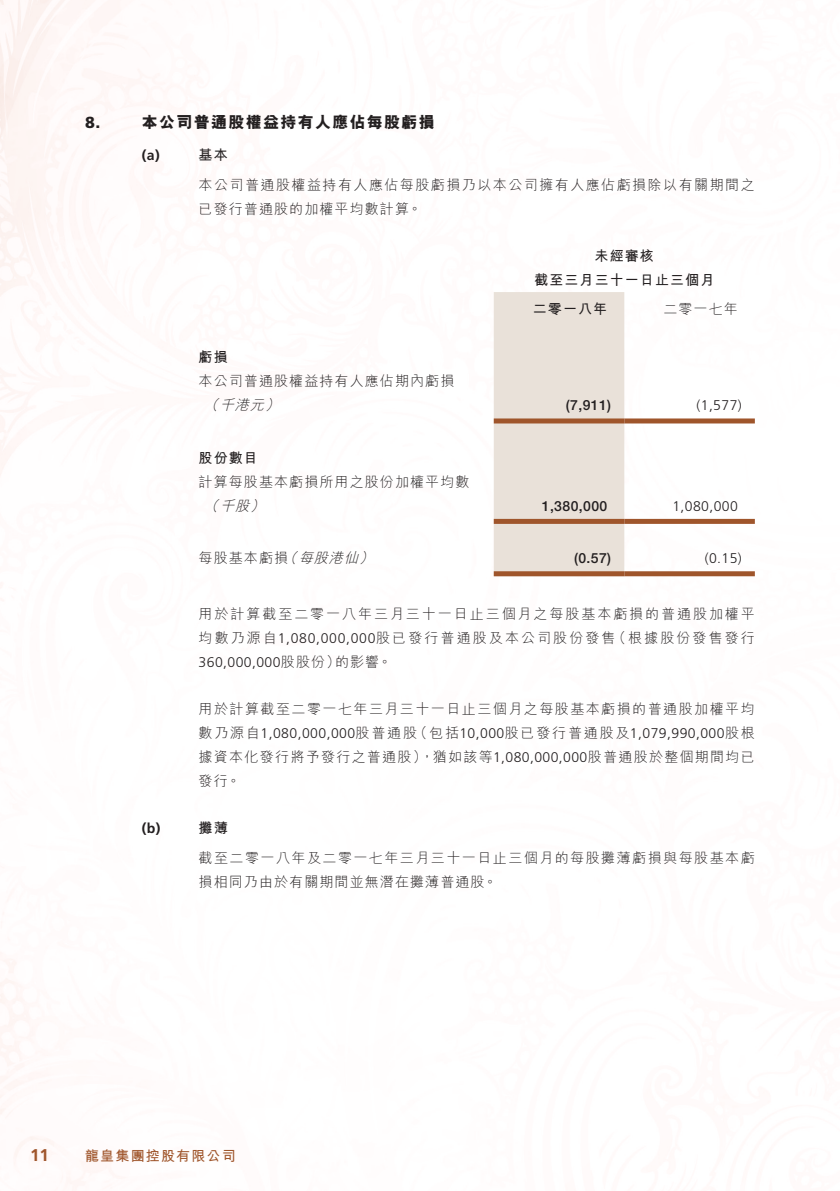
<style>
.page{position:relative;width:840px;height:1191px;background:#fff}
.page>*{position:absolute;margin:0;border:0;box-sizing:border-box;transform-origin:0 0}
.t1{font:700 17px "Frutiger LT Std";color:#9f552b}
.t2{font:800 16px "M Hei HK";letter-spacing:.08em;color:#231f20}
.t3{font:900 16px "Frutiger LT Std";color:#231f20}
.t4{font:300 14px/24px "M Hei HK";letter-spacing:.105em;color:#231f20}
.t5{font:300 14px "Frutiger LT Std";letter-spacing:.03em;color:#231f20}
.t6{font:300 14px/24px "M Hei HK";letter-spacing:.14em;color:#231f20;text-align:right}
.t7{font:300 14px/24px "M Hei HK";letter-spacing:.15em;color:#231f20}
.t8{font:300 14px "M Hei HK";letter-spacing:.08em;color:#231f20}
.t9{font:700 14px/24px "M Hei HK";letter-spacing:.08em;color:#231f20;text-align:center}
.t10{font:500 14px "Helvetica Neue LT Std";letter-spacing:.03em;color:#231f20}
.t11{font:italic 300 14px "M Hei HK";color:#231f20}
.t12{font:700 14px "M Hei HK";letter-spacing:.085em;color:#9f552b}
.t13{font:700 14px "Frutiger LT Std";color:#231f20}
.s1{font-family:"Frutiger LT Std"}
.s2{font-family:"M Hei HK"}
</style>
<div class="page">
<img style="left:0;top:0;width:755px;height:1188px">
<div style="left:493px;top:292px;width:131px;height:279px;background:#e9e1d9"></div>
<div style="left:493px;top:418px;width:131px;height:5px;background:#9f552b"></div>
<div style="left:624px;top:418px;width:130px;height:5px;background:#9f552b"></div>
<div style="left:493px;top:519px;width:131px;height:5px;background:#9f552b"></div>
<div style="left:624px;top:519px;width:130px;height:5px;background:#9f552b"></div>
<div style="left:493px;top:571px;width:131px;height:5px;background:#9f552b"></div>
<div style="left:624px;top:571px;width:130px;height:5px;background:#9f552b"></div>
<p class="t3" style="left:85px;top:112px;width:17px">8.</p>
<p class="t2" style="left:142px;top:114px;width:294px">本公司普通股權益持有人應佔每股虧損</p>
<p class="t13" style="left:142px;top:147px;width:19px">a( )</p>
<p class="t13" style="left:142px;top:819px;width:20px">b( )</p>
<p class="t9" style="left:198px;top:142px;width:31px">基本</p>
<p class="t4" style="left:198px;top:173px;width:557px">本公司普通股權益持有人應佔每股虧損乃以本公司擁有人應佔虧損除以有關期間之已發行普通股的加權平均數計算。</p>
<p class="t9" style="left:534px;top:242px;width:182px">未經審核<br>截至三月三十一日止三個月</p>
<p class="t4" style="left:663px;top:297px;width:76px">二零一七年</p>
<p class="t9" style="left:532px;top:296px;width:76px">二零一八年</p>
<p class="t9" style="left:198px;top:344px;width:31px">虧損</p>
<p class="t8" style="left:198px;top:374px;width:257px">本公司普通股權益持有人應佔期內虧損</p>
<p class="t11" style="left:204px;top:398px;width:19px">（</p>
<p class="t9" style="left:198px;top:444px;width:61px">股份數目</p>
<p class="t8" style="left:198px;top:474px;width:272px">計算每股基本虧損所用之股份加權平均數</p>
<p class="t11" style="left:265px;top:398px;width:19px">(</p>
<p class="t11" style="left:219px;top:398px;width:49px">千港元</p>
<p class="t10" style="left:565px;top:397px;width:47px">)7,911(</p>
<p class="t5" style="left:696px;top:397px;width:47px">)1,577(</p>
<p class="t11" style="left:204px;top:498px;width:50px">（千股</p>
<p class="t11" style="left:250px;top:498px;width:19px">(</p>
<p class="t10" style="left:541px;top:497px;width:67px">1,380,000</p>
<p class="t5" style="left:672px;top:498px;width:67px">1,080,000</p>
<p class="t11" style="left:283px;top:551px;width:80px">（每股港仙</p>
<p class="t11" style="left:359px;top:551px;width:19px">(</p>
<p class="t4" style="left:198px;top:546px;width:91px">每股基本虧損</p>
<p class="t10" style="left:574px;top:550px;width:38px">)0.57(</p>
<p class="t5" style="left:704px;top:550px;width:38px">)0.15(</p>
<p class="t6" style="left:198px;top:602px;width:557px">用於計算截至二零一八年三月三十一日止三個月之每股基本虧損的普通股加權平（根據股份發售發行</p>
<p class="t7" style="left:335px;top:626px;width:282px;text-indent:-136px">均數乃源自<span class="s1">1,080,000,000</span>股已發行普通股及本公司股份發售的影響。</p>
<p class="t5" style="left:198px;top:654px;width:143px">360,000,000<span class="s2">股股份）</span></p>
<p class="t4" style="left:198px;top:697px;width:557px">用於計算截至二零一七年三月三十一日止三個月之每股基本虧損的普通股加權平均</p>
<p class="t5" style="left:413px;top:725px;width:343px"><span class="s2">（包括</span>10,000<span class="s2">股已發行普通股及</span>1,079,990,000<span class="s2">股根</span></p>
<p class="t5" style="left:198px;top:725px;width:220px"><span class="s2">數乃源自</span>1,080,000,000<span class="s2">股普通股</span></p>
<p class="t4" style="left:198px;top:745px;width:557px">據資本化發行將予發行之普通股 ，）猶如該等<span class="s1">1,080,000,000</span>股普通股於整個期間均已發行。</p>
<p class="t9" style="left:198px;top:814px;width:31px">攤薄</p>
<p class="t4" style="left:198px;top:845px;width:557px">截至二零一八年及二零一七年三月三十一日止三個月的每股攤薄虧損與每股基本虧損相同乃由於有關期間並無潛在攤薄普通股。</p>
<p class="t1" style="left:30px;top:1145px;width:20px">11</p>
<p class="t12" style="left:85px;top:1145px;width:152px">龍皇集團控股有限公司</p>
</div>
